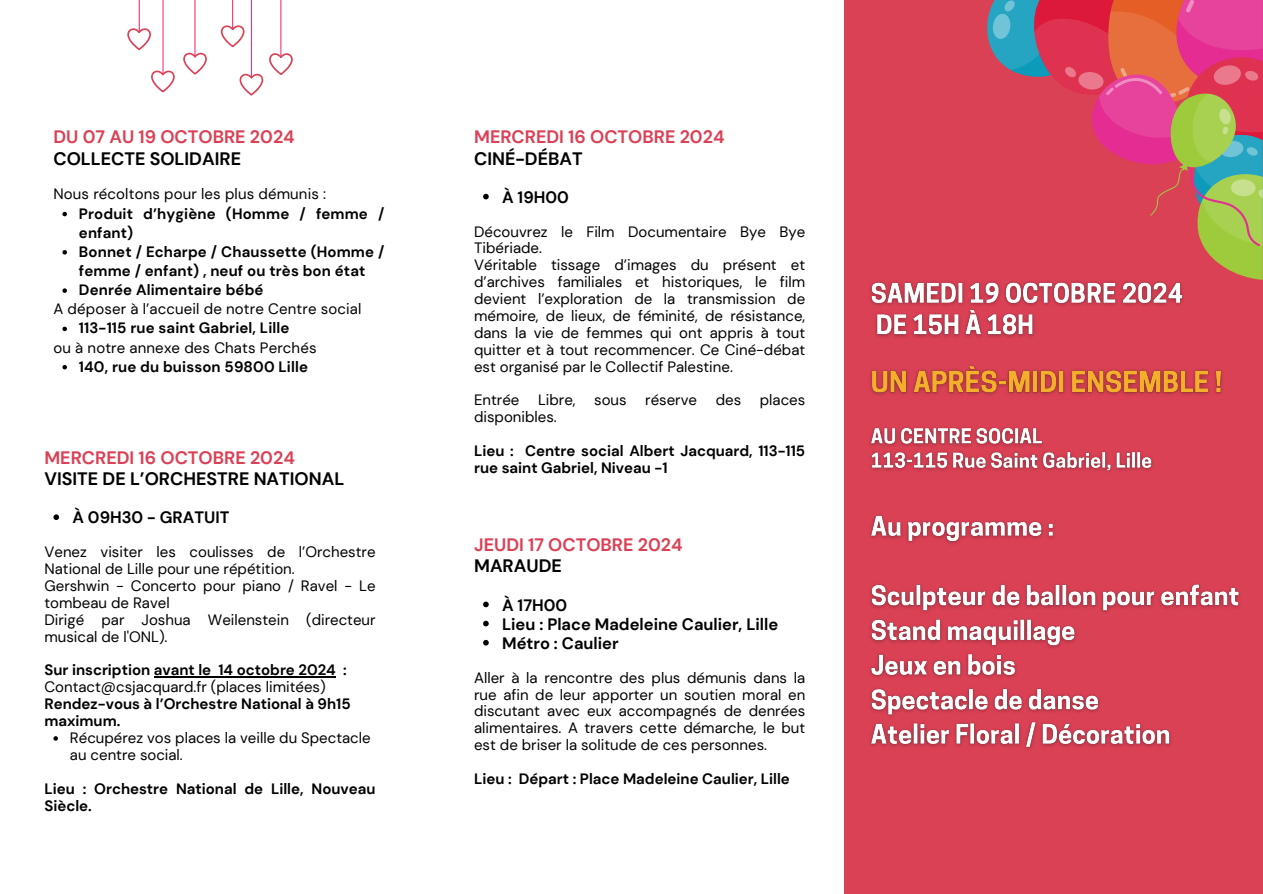
<style>
.page{position:relative;width:1263px;height:894px;background:#fff}
.page>*{position:absolute;margin:0;border:0;box-sizing:border-box;transform-origin:0 0}
.t1{font:700 18px/21.3px "DM Sans";color:#db4155}
.t2{font:700 18px/21.3px "DM Sans";color:#000}
.t3{font:700 16.5px/19.2px "DM Sans";color:#000}
.t4{font:15px/16.8px "DM Sans";color:#000}
.t5{font:700 15px/16.8px "DM Sans";color:#000}
.s1{color:#000}
.s2{color:#db4155}
.s3{font-weight:400}
</style>
<div class="page">
<div style="left:844px;top:0;width:419px;height:893px;background:#db4155"></div>
<svg style="left:483px;top:194px;width:6px;height:5px"></svg>
<svg style="left:127px;top:0;width:48px;height:92px"></svg>
<svg style="left:183px;top:0;width:24px;height:74px"></svg>
<svg style="left:221px;top:0;width:42px;height:95px"></svg>
<svg style="left:269px;top:0;width:24px;height:75px"></svg>
<svg style="left:987px;top:0;width:276px;height:280px"></svg>
<svg style="left:53px;top:514px;width:6px;height:6px"></svg>
<hr style="left:154px;top:676px;width:57px;height:1px;background:#000">
<hr style="left:218px;top:676px;width:118px;height:1px;background:#000">
<svg style="left:53px;top:736px;width:5px;height:4px"></svg>
<svg style="left:62px;top:212px;width:5px;height:4px"></svg>
<svg style="left:62px;top:250px;width:5px;height:4px"></svg>
<svg style="left:62px;top:288px;width:5px;height:5px"></svg>
<svg style="left:62px;top:326px;width:5px;height:5px"></svg>
<svg style="left:62px;top:365px;width:5px;height:4px"></svg>
<img style="left:870px;top:276px;width:376px;height:473px">
<svg style="left:483px;top:601px;width:6px;height:6px"></svg>
<svg style="left:483px;top:620px;width:6px;height:6px"></svg>
<svg style="left:483px;top:639px;width:6px;height:6px"></svg>
<p class="t1" style="left:53px;top:126px;width:243px">DU 07 AU 19 OCTOBRE 2024<br><span class="s1">COLLECTE SOLIDAIRE</span></p>
<p class="t4" style="left:53px;top:186px;width:274px">Nous récoltons pour les plus démunis :</p>
<p class="t5" style="left:79px;top:204px;width:307px;line-height:19.2px">Produit d’hygiène (Homme / femme / enfant)</p>
<h5 class="t5" style="left:79px;top:242px;width:307px;line-height:19.2px">Bonnet / Echarpe / Chaussette (Homme / femme / enfant) , neuf ou très bon état</h5>
<h3 class="t5" style="left:79px;top:281px;width:186px">Denrée Alimentaire bébé</h3>
<p class="t4" style="left:53px;top:300px;width:309px">A déposer à l’accueil de notre Centre social</p>
<p class="t5" style="left:79px;top:320px;width:212px">113-115 rue saint Gabriel, Lille</p>
<p class="t4" style="left:53px;top:339px;width:265px">ou à notre annexe des Chats Perchés</p>
<p class="t5" style="left:79px;top:358px;width:231px">140, rue du buisson 59800 Lille</p>
<p class="t2" style="left:44px;top:447px;width:301px"><span class="s2">MERCREDI 16 OCTOBRE 2024<br></span>VISITE DE L’ORCHESTRE NATIONAL</p>
<p class="t3" style="left:72px;top:508px;width:159px">À 09H30 - GRATUIT</p>
<p class="t4" style="left:44px;top:543px;width:333px">Venez visiter les coulisses de l’Orchestre<br>National de Lille pour une répétition.</p>
<p class="t4" style="left:44px;top:577px;width:333px">Gershwin - Concerto pour piano / Ravel - Le tombeau de Ravel</p>
<h3 class="t4" style="left:44px;top:611px;width:333px">Dirigé par Joshua Weilenstein (directeur musical de l'ONL).</h3>
<p class="t5" style="left:44px;top:661px;width:308px">Sur inscription avant le 14 octobre 2024 :<br><span class="s3">Contact@csjacquard.fr (places limitées)<br></span>Rendez-vous à l’Orchestre National à 9h15 maximum.</p>
<p class="t4" style="left:70px;top:729px;width:302px">Récupérez vos places la veille du Spectacle au centre social.</p>
<p class="t5" style="left:44px;top:779px;width:333px">Lieu : Orchestre National de Lille, Nouveau<br>Siècle.</p>
<p class="t1" style="left:474px;top:126px;width:252px">MERCREDI 16 OCTOBRE 2024<br><span class="s1">CINÉ-DÉBAT</span></p>
<h3 class="t3" style="left:502px;top:187px;width:68px">À 19H00</h3>
<p class="t4" style="left:474px;top:223px;width:333px">Découvrez le Film Documentaire Bye Bye<br>Tibériade.</p>
<p class="t4" style="left:474px;top:257px;width:333px;text-align:justify">Véritable tissage d’images du présent et d’archives familiales et historiques, le film devient l’exploration de la transmission de mémoire, de lieux, de féminité, de résistance, dans la vie de femmes qui ont appris à tout quitter et à tout recommencer. Ce Ciné-débat est organisé par le Collectif Palestine.</p>
<p class="t4" style="left:474px;top:392px;width:333px">Entrée Libre, sous réserve des places disponibles.</p>
<p class="t5" style="left:474px;top:442px;width:333px">Lieu : Centre social Albert Jacquard, 113-115 rue saint Gabriel, Niveau -1</p>
<p class="t1" style="left:474px;top:534px;width:210px">JEUDI 17 OCTOBRE 2024</p>
<p class="t2" style="left:474px;top:555px;width:89px">MARAUDE</p>
<p class="t3" style="left:502px;top:595px;width:278px">À 17H00<br>Lieu : Place Madeleine Caulier, Lille<br>Métro : Caulier</p>
<p class="t4" style="left:474px;top:669px;width:333px;text-align:justify">Aller à la rencontre des plus démunis dans la rue afin de leur apporter un soutien moral en discutant avec eux accompagnés de denrées alimentaires. A travers cette démarche, le but est de briser la solitude de ces personnes.</p>
<p class="t5" style="left:474px;top:770px;width:317px">Lieu : Départ : Place Madeleine Caulier, Lille</p>
</div>
